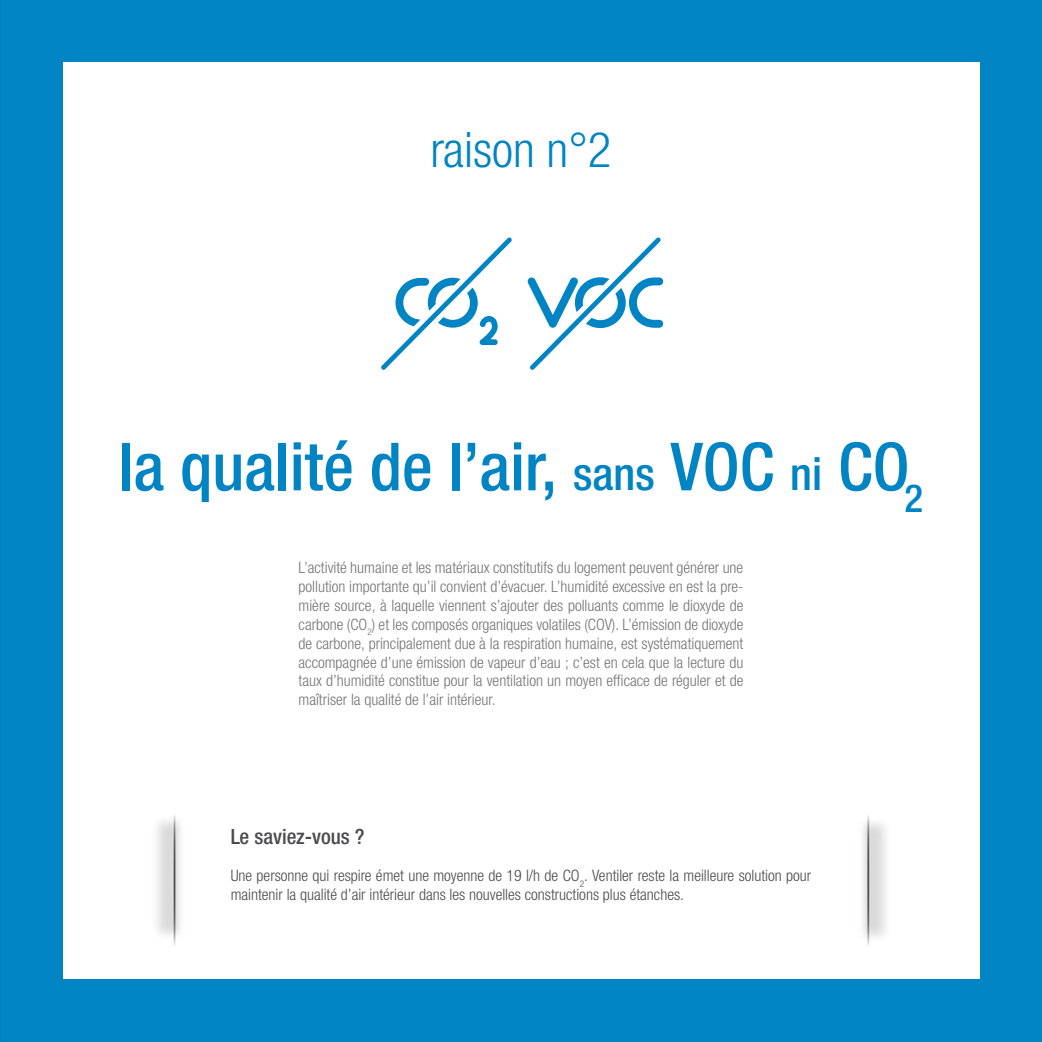
<style>
.page{position:relative;width:1042px;height:1042px;background:#0084c4}
.page>*{position:absolute;margin:0;border:0;box-sizing:border-box;transform-origin:0 0}
.t1{font:500 condensed 66.5px "Helvetica Neue LTW1 G";color:#0084c4}
.t2{font:300 condensed 49px "Helvetica Neue LTW1 G";color:#0084c4}
.t3{font:500 condensed 21px "Helvetica Neue LTW1 G";color:#4b4b4d}
.t4{font:300 condensed 15.75px/18.9px "Helvetica Neue LTW1 G";color:#757577;text-align:justify}
.t5{font:300 condensed 15.75px/18.9px "Helvetica Neue LTW1 G";color:#4b4b4d}
.s1{font-size:45.5px}
</style>
<div class="page">
<div style="left:63px;top:63px;width:916px;height:916px;background:#fff"></div>
<div style="left:150px;top:814px;width:39px;height:128px;background:#000;opacity:.15"></div>
<div style="left:177px;top:823px;width:20px;height:109px;background:#fff"></div>
<hr style="left:174px;top:813px;width:1px;height:134px;background:#4b4b4d">
<div style="left:854px;top:816px;width:39px;height:128px;background:#000;opacity:.15"></div>
<div style="left:846px;top:825px;width:20px;height:110px;background:#fff"></div>
<hr style="left:867px;top:813px;width:2px;height:134px;background:#4b4b4d">
<svg style="left:381px;top:237px;width:131px;height:133px"></svg>
<svg style="left:527px;top:237px;width:136px;height:133px"></svg>
<h2 class="t2" style="left:430px;top:121px;width:182px">raison n°2</h2>
<h1 class="t1" style="left:119px;top:427px;width:806px">la qualité de l’air, <span class="s1">sans</span> VOC <span class="s1">ni</span> CO<sub>2</sub></h1>
<p class="t4" style="left:299px;top:558px;width:446px">L’activité humaine et les matériaux constitutifs du logement peuvent générer une pollution importante qu’il convient d’évacuer. L’humidité excessive en est la pre&shy;mière source, à laquelle viennent s’ajouter des polluants comme le dioxyde de carbone (CO<sub>2</sub>) et les composés organiques volatiles (COV). L’émission de dioxyde de carbone, principalement due à la respiration humaine, est systématiquement accompagnée d’une émission de vapeur d’eau ; c’est en cela que la lecture du taux d’humidité constitue pour la ventilation un moyen efficace de réguler et de maîtriser la qualité de l’air intérieur.</p>
<h3 class="t3" style="left:231px;top:823px;width:135px">Le saviez-vous ?</h3>
<p class="t5" style="left:231px;top:866px;width:582px">Une personne qui respire émet une moyenne de 19 l/h de CO<sub>2</sub>. Ventiler reste la meilleure solution pour maintenir la qualité d’air intérieur dans les nouvelles constructions plus étanches.</p>
</div>
